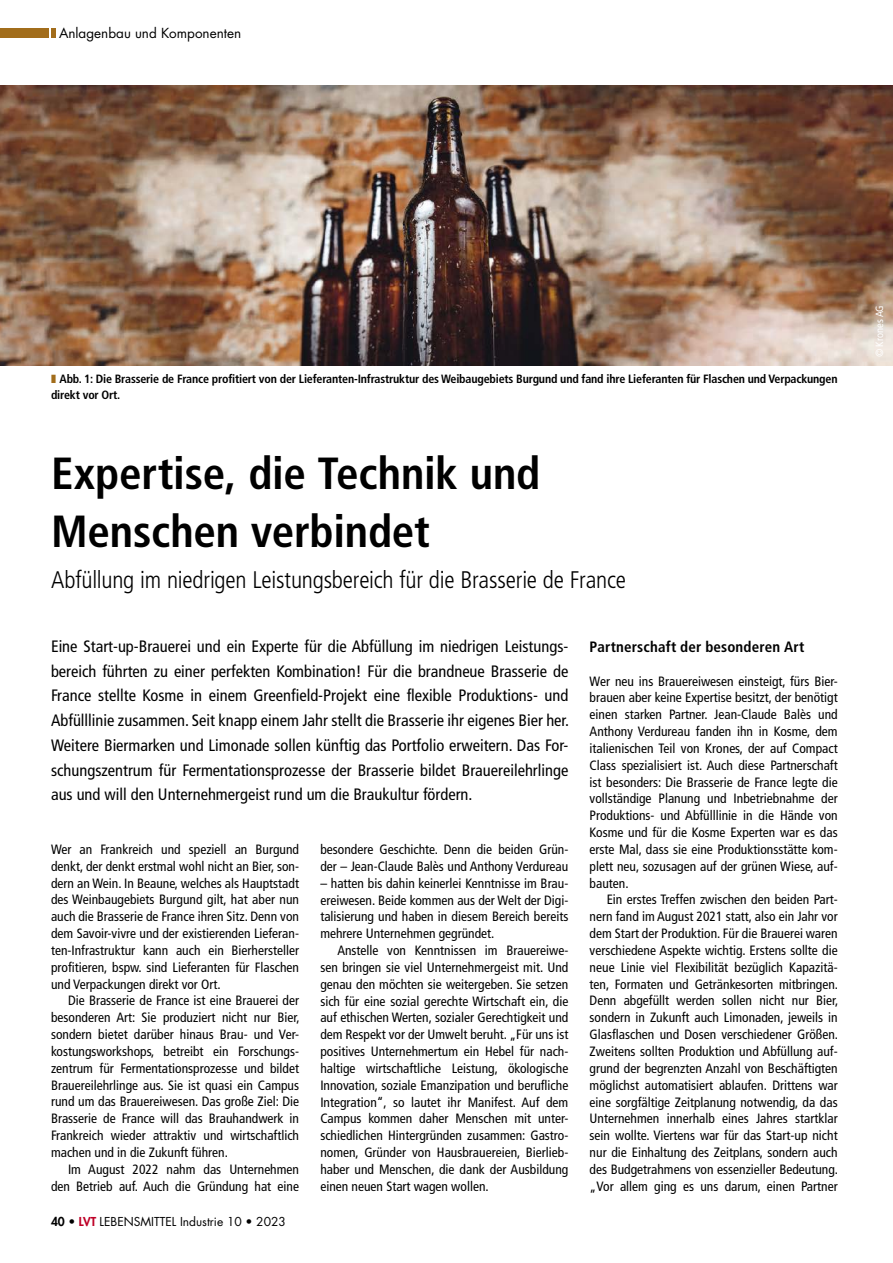
<style>
.page{position:relative;width:893px;height:1263px;background:#fff}
.page>*{position:absolute;margin:0;border:0;box-sizing:border-box;transform-origin:0 0}
.t1{font:700 condensed 45px/57px "Frutiger LT Std";letter-spacing:-.005em;color:#000}
.t2{font:300 condensed 24px "Frutiger LT Std";letter-spacing:-.01em;color:#000}
.t3{font:condensed 16.5px/24.8px "Frutiger LT Std";color:#000;text-align:justify}
.t4{font:700 condensed 15px "Frutiger LT Std";letter-spacing:.01em;color:#000}
.t5{font:condensed 13.5px/16.8px "Frutiger LT Std";color:#000;text-align:justify}
.t6{font:13.5px "Futura Std";color:#000}
.t7{font:700 condensed 12px/16.8px "Frutiger LT Std";letter-spacing:-.015em;color:#000}
.t8{font:12px "Futura Std";color:#000}
.t9{font:condensed 10.5px "Frutiger LT Std";color:#fff}
.s1{color:#a26d1b}
.s2{font-weight:800}
.s3{font-weight:800;color:#be0027}
</style>
<div class="page">
<img style="left:0;top:85px;width:893px;height:281px">
<hr style="left:51px;top:28px;width:4px;height:10px;background:#a26d1b">
<div style="left:0;top:28px;width:48px;height:10px;background:#a26d1b"></div>
<p class="t6" style="left:59px;top:24px;width:184px">Anlagenbau und Komponenten</p>
<p class="t7" style="left:51px;top:370px;width:788px"><span class="s1">❚</span> Abb. 1: Die Brasserie de France profitiert von der Lieferanten-Infrastruktur des Weibaugebiets Burgund und fand ihre Lieferanten für Flaschen und Verpackungen direkt vor Ort.</p>
<h1 class="t1" style="left:51px;top:445px;width:491px">Expertise, die Technik und<br>Menschen verbindet</h1>
<h2 class="t2" style="left:51px;top:566px;width:576px">Abfüllung im niedrigen Leistungsbereich für die Brasserie de France</h2>
<p class="t3" style="left:51px;top:634px;width:519px">Eine Start-up-Brauerei und ein Experte für die Abfüllung im niedrigen Leistungs&shy;bereich führten zu einer perfekten Kombination! Für die brandneue Brasserie de France stellte Kosme in einem Greenfield-Projekt eine flexible Produktions- und Abfülllinie zusammen. Seit knapp einem Jahr stellt die Brasserie ihr eigenes Bier her.<br>Weitere Biermarken und Limonade sollen künftig das Portfolio erweitern. Das For&shy;schungszentrum für Fermentationsprozesse der Brasserie bildet Brauereilehrlinge aus und will den Unternehmergeist rund um die Braukultur fördern.</p>
<p class="t5" style="left:51px;top:841px;width:250px">Wer an Frankreich und speziell an Burgund denkt, der denkt erstmal wohl nicht an Bier, son&shy;dern an Wein. In Beaune, welches als Hauptstadt des Weinbaugebiets Burgund gilt, hat aber nun auch die Brasserie de France ihren Sitz. Denn von dem Savoir-vivre und der existierenden Lieferan&shy;ten-Infrastruktur kann auch ein Bierhersteller profitieren, bspw. sind Lieferanten für Flaschen und Verpackungen direkt vor Ort.</p>
<p class="t5" style="left:51px;top:992px;width:250px;text-indent:17px">Die Brasserie de France ist eine Brauerei der besonderen Art: Sie produziert nicht nur Bier, sondern bietet darüber hinaus Brau- und Ver&shy;kostungsworkshops, betreibt ein Forschungs&shy;zentrum für Fermentationsprozesse und bildet Brauereilehrlinge aus. Sie ist quasi ein Campus rund um das Brauereiwesen. Das große Ziel: Die Brasserie de France will das Brauhandwerk in Frankreich wieder attraktiv und wirtschaftlich machen und in die Zukunft führen.</p>
<p class="t5" style="left:51px;top:1161px;width:250px;text-align:right">Im August 2022 nahm das Unternehmen den Betrieb auf. Auch die Gründung hat eine</p>
<p class="t5" style="left:320px;top:841px;width:250px">besondere Geschichte. Denn die beiden Grün&shy;der – Jean-Claude Balès und Anthony Verdureau</p>
<p class="t5" style="left:320px;top:875px;width:250px">– hatten bis dahin keinerlei Kenntnisse im Brau&shy;ereiwesen. Beide kommen aus der Welt der Digi&shy;talisierung und haben in diesem Bereich bereits mehrere Unternehmen gegründet.</p>
<p class="t5" style="left:320px;top:942px;width:250px;text-indent:17px">Anstelle von Kenntnissen im Brauereiwe&shy;sen bringen sie viel Unternehmergeist mit. Und genau den möchten sie weitergeben. Sie setzen sich für eine sozial gerechte Wirtschaft ein, die auf ethischen Werten, sozialer Gerechtigkeit und dem Respekt vor der Umwelt beruht. „Für uns ist positives Unternehmertum ein Hebel für nach&shy;haltige wirtschaftliche Leistung, ökologische Innovation, soziale Emanzipation und berufliche Integration“, so lautet ihr Manifest. Auf dem Campus kommen daher Menschen mit unter&shy;schiedlichen Hintergründen zusammen: Gastro&shy;nomen, Gründer von Hausbrauereien, Bierlieb&shy;haber und Menschen, die dank der Ausbildung einen neuen Start wagen wollen.</p>
<p class="t8" style="left:51px;top:1214px;width:236px"><span class="s2">40 •</span> <span class="s3">LVT</span> LEBENSMITTEL Industrie 10 • 2023</p>
<p class="t4" style="left:590px;top:638px;width:216px">Partnerschaft der besonderen Art</p>
<p class="t5" style="left:590px;top:673px;width:250px">Wer neu ins Brauereiwesen einsteigt, fürs Bier&shy;brauen aber keine Expertise besitzt, der benötigt einen starken Partner. Jean-Claude Balès und Anthony Verdureau fanden ihn in Kosme, dem italienischen Teil von Krones, der auf Compact Class spezialisiert ist. Auch diese Partnerschaft ist besonders: Die Brasserie de France legte die vollständige Planung und Inbetriebnahme der Produktions- und Abfülllinie in die Hände von Kosme und für die Kosme Experten war es das erste Mal, dass sie eine Produktionsstätte kom&shy;plett neu, sozusagen auf der grünen Wiese, auf&shy;bauten.</p>
<p class="t5" style="left:590px;top:891px;width:250px;text-indent:17px">Ein erstes Treffen zwischen den beiden Part&shy;nern fand im August 2021 statt, also ein Jahr vor dem Start der Produktion. Für die Brauerei waren verschiedene Aspekte wichtig. Erstens sollte die neue Linie viel Flexibilität bezüglich Kapazitä&shy;ten, Formaten und Getränkesorten mitbringen.<br>Denn abgefüllt werden sollen nicht nur Bier, sondern in Zukunft auch Limonaden, jeweils in Glasflaschen und Dosen verschiedener Größen.<br>Zweitens sollten Produktion und Abfüllung auf&shy;grund der begrenzten Anzahl von Beschäftigten möglichst automatisiert ablaufen. Drittens war eine sorgfältige Zeitplanung notwendig, da das Unternehmen innerhalb eines Jahres startklar sein wollte. Viertens war für das Start-up nicht nur die Einhaltung des Zeitplans, sondern auch des Budgetrahmens von essenzieller Bedeutung. „Vor allem ging es uns darum, einen Partner</p>
<p class="t9" style="left:873px;top:357px;width:54px;rotate:-90deg">© Krones AG</p>
</div>
